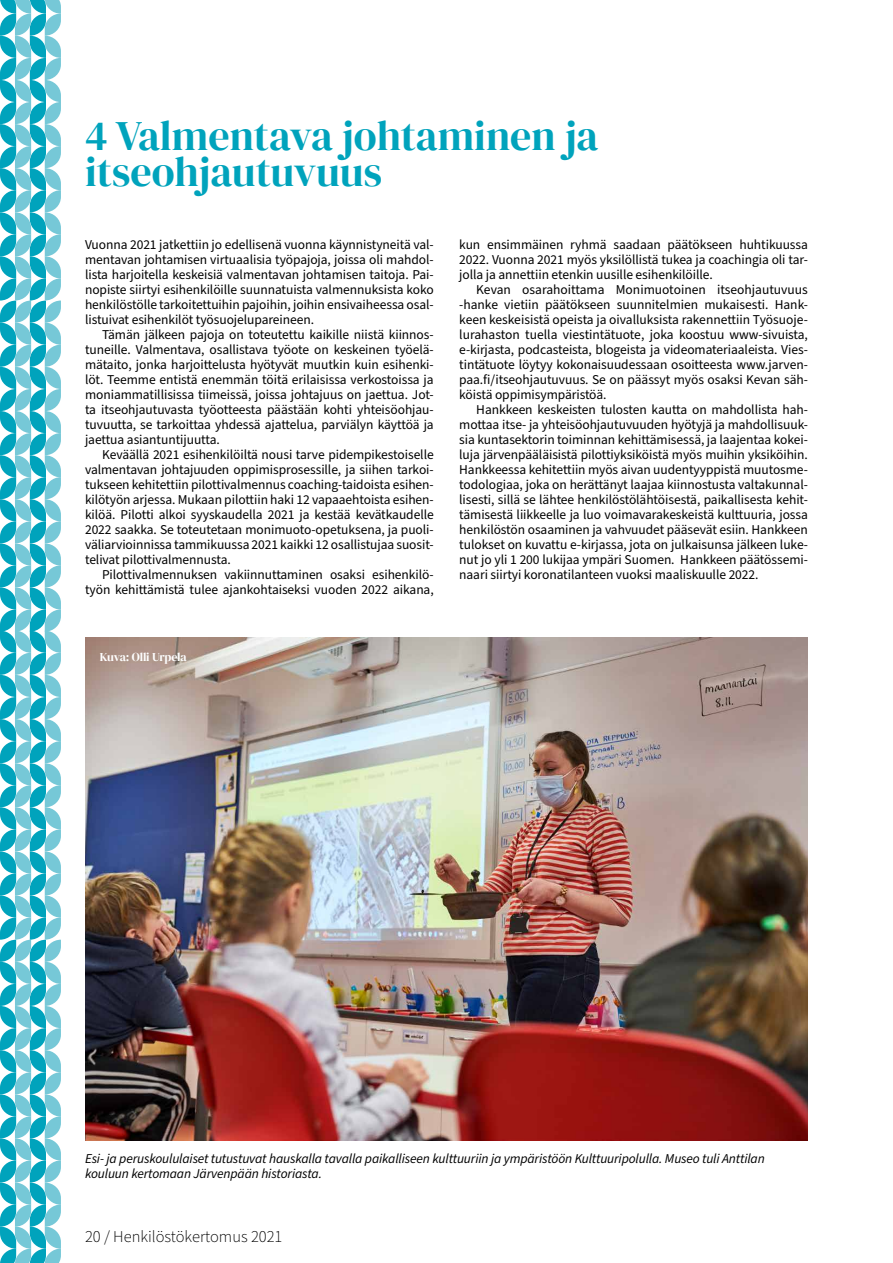
<style>
.page{position:relative;width:893px;height:1263px;background:#fff}
.page>*{position:absolute;margin:0;border:0;box-sizing:border-box;transform-origin:0 0}
.t1{font:42px/36px "DM Serif Display";color:#00a3bc}
.t2{font:300 16.5px "Source Sans Pro";color:#000}
.t3{font:13.5px/15px "Source Sans Pro";letter-spacing:-.005em;color:#000;text-align:justify}
.t4{font:italic 13.5px/15px "Source Sans Pro";letter-spacing:-.01em;color:#000}
.t5{font:12px "DM Serif Display";letter-spacing:-.02em;color:#fff}
</style>
<div class="page">
<img style="left:85px;top:638px;width:723px;height:502px">
<svg style="left:0;top:0;width:61px;height:1263px"></svg>
<h1 class="t1" style="left:85px;top:118px;width:515px">4 Valmentava johtaminen ja itseohjautuvuus</h1>
<p class="t3" style="left:85px;top:237px;width:350px">Vuonna 2021 jatkettiin jo edellisenä vuonna käynnistyneitä val&shy;mentavan johtamisen virtuaalisia työpajoja, joissa oli mahdol&shy;lista harjoitella keskeisiä valmentavan johtamisen taitoja. Pai&shy;nopiste siirtyi esihenkilöille suunnatuista valmennuksista koko henkilöstölle tarkoitettuihin pajoihin, joihin ensivaiheessa osal&shy;listuivat esihenkilöt työsuojelupareineen.</p>
<p class="t3" style="left:85px;top:327px;width:350px;text-indent:17px">Tämän jälkeen pajoja on toteutettu kaikille niistä kiinnos&shy;tuneille. Valmentava, osallistava työote on keskeinen työelä&shy;mätaito, jonka harjoittelusta hyötyvät muutkin kuin esihenki&shy;löt. Teemme entistä enemmän töitä erilaisissa verkostoissa ja moniammatillisissa tiimeissä, joissa johtajuus on jaettua. Jot&shy;ta itseohjautuvasta työotteesta päästään kohti yhteisöohjau&shy;tuvuutta, se tarkoittaa yhdessä ajattelua, parviälyn käyttöä ja jaettua asiantuntijuutta.</p>
<p class="t3" style="left:85px;top:447px;width:350px;text-indent:17px">Keväällä 2021 esihenkilöiltä nousi tarve pidempikestoiselle valmentavan johtajuuden oppimisprosessille, ja siihen tarkoi&shy;tukseen kehitettiin pilottivalmennus coaching-taidoista esihen&shy;kilötyön arjessa. Mukaan pilottiin haki 12 vapaaehtoista esihen&shy;kilöä. Pilotti alkoi syyskaudella 2021 ja kestää kevätkaudelle 2022 saakka. Se toteutetaan monimuoto-opetuksena, ja puoli&shy;väliarvioinnissa tammikuussa 2021 kaikki 12 osallistujaa suosit&shy;telivat pilottivalmennusta.</p>
<p class="t3" style="left:85px;top:567px;width:350px;text-align:right">Pilottivalmennuksen vakiinnuttaminen osaksi esihenkilö&shy;työn kehittämistä tulee ajankohtaiseksi vuoden 2022 aikana,</p>
<p class="t5" style="left:100px;top:650px;width:88px">Kuva: Olli Urpela</p>
<p class="t3" style="left:459px;top:237px;width:350px">kun ensimmäinen ryhmä saadaan päätökseen huhtikuussa 2022. Vuonna 2021 myös yksilöllistä tukea ja coachingia oli tar&shy;jolla ja annettiin etenkin uusille esihenkilöille.</p>
<p class="t3" style="left:459px;top:282px;width:350px;text-indent:17px">Kevan osarahoittama Monimuotoinen itseohjautuvuus -hanke vietiin päätökseen suunnitelmien mukaisesti. Hank&shy;keen keskeisistä opeista ja oivalluksista rakennettiin Työsuoje&shy;lurahaston tuella viestintätuote, joka koostuu www-sivuista, e-kirjasta, podcasteista, blogeista ja videomateriaaleista. Vies&shy;tintätuote löytyy kokonaisuudessaan osoitteesta www.jarven&shy;paa.fi/itseohjautuvuus. Se on päässyt myös osaksi Kevan säh&shy;köistä oppimisympäristöä.</p>
<p class="t3" style="left:459px;top:402px;width:350px;text-indent:17px">Hankkeen keskeisten tulosten kautta on mahdollista hah&shy;mottaa itse- ja yhteisöohjautuvuuden hyötyjä ja mahdollisuuk&shy;sia kuntasektorin toiminnan kehittämisessä, ja laajentaa kokei&shy;luja järvenpääläisistä pilottiyksiköistä myös muihin yksiköihin.<br>Hankkeessa kehitettiin myös aivan uudentyyppistä muutosme&shy;todologiaa, joka on herättänyt laajaa kiinnostusta valtakunnal&shy;lisesti, sillä se lähtee henkilöstölähtöisestä, paikallisesta kehit&shy;tämisestä liikkeelle ja luo voimavarakeskeistä kulttuuria, jossa henkilöstön osaaminen ja vahvuudet pääsevät esiin. Hankkeen tulokset on kuvattu e-kirjassa, jota on julkaisunsa jälkeen luke&shy;nut jo yli 1 200 lukijaa ympäri Suomen. Hankkeen päätössemi&shy;naari siirtyi koronatilanteen vuoksi maaliskuulle 2022.</p>
<p class="t4" style="left:85px;top:1152px;width:681px">Esi- ja peruskoululaiset tutustuvat hauskalla tavalla paikalliseen kulttuuriin ja ympäristöön Kulttuuripolulla. Museo tuli Anttilan kouluun kertomaan Järvenpään historiasta.</p>
<p class="t2" style="left:85px;top:1225px;width:199px">20 / Henkilöstökertomus 2021</p>
</div>
